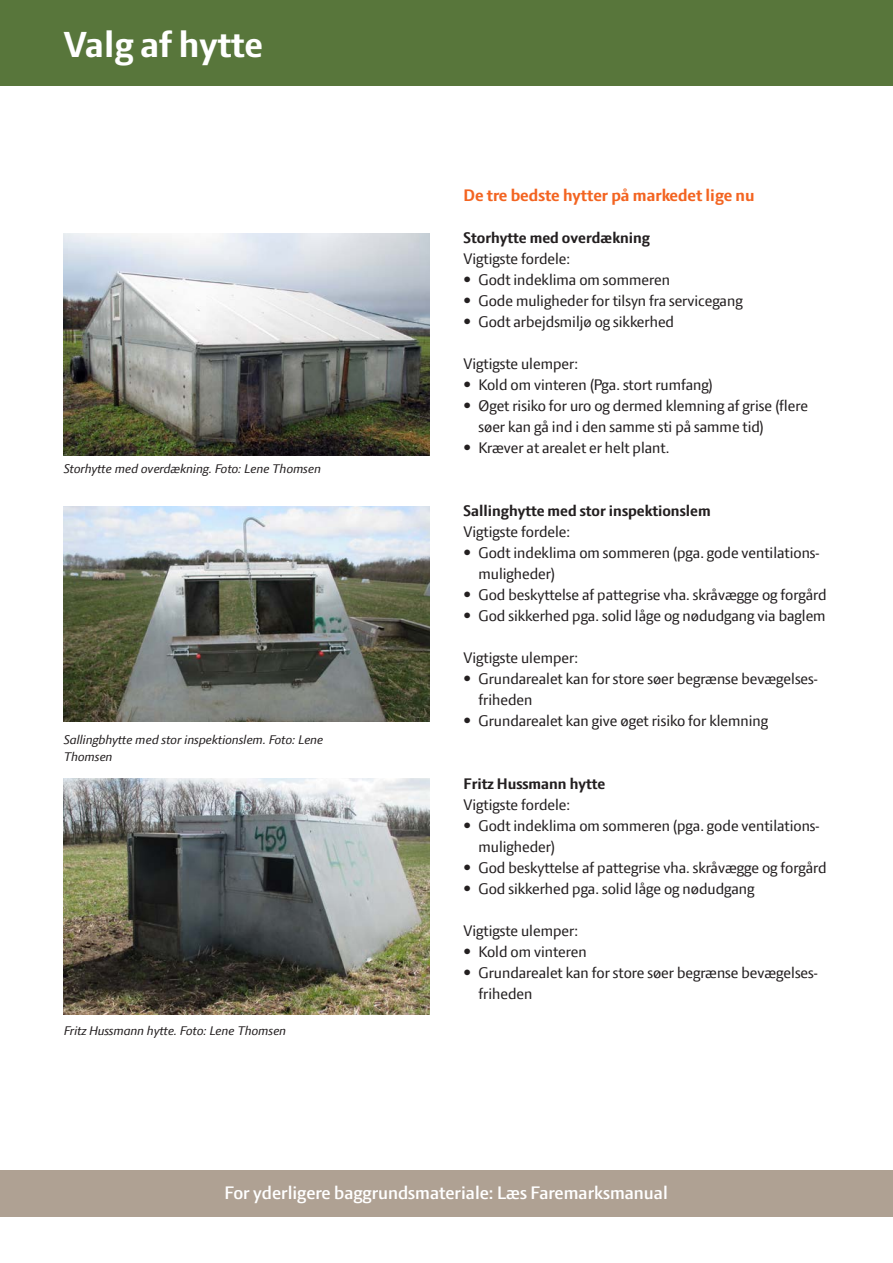
<style>
.page{position:relative;width:893px;height:1263px;background:#fff}
.page>*{position:absolute;margin:0;border:0;box-sizing:border-box;transform-origin:0 0}
.Rubrik{font:700 39px "LF Press Sans";color:#fff}
.Opgave{font:600 19.5px "LF Press Sans";color:#fff}
.mellemrubrik_i_kasse{font:700 18px "LF Press Sans";color:#f36421}
.brødtekst{font:16.5px/21px "LF Press Sans";color:#231f20}
.Fed_brød{font:700 16.5px "LF Press Sans";color:#231f20}
.Billedtekst{font:italic 13.5px/16.5px "LF Press Sans";color:#231f20}
</style>
<div class="page">
<div style="left:0;top:1170px;width:893px;height:47px;background:#afa193"></div>
<div style="left:0;top:0;width:893px;height:85px;background:#58763b"></div>
<img style="left:64px;top:233px;width:365px;height:222px">
<img style="left:64px;top:506px;width:365px;height:215px">
<img style="left:64px;top:778px;width:365px;height:236px">
<p class="Rubrik" style="left:64px;top:22px;width:201px">Valg af hytte</p>
<p class="Billedtekst" style="left:64px;top:460px;width:259px">Storhytte med overdækning. Foto: Lene Thomsen</p>
<p class="Billedtekst" style="left:64px;top:731px;width:261px">Sallingbhytte med stor inspektionslem. Foto: Lene<br>Thomsen</p>
<p class="Billedtekst" style="left:64px;top:1022px;width:224px">Fritz Hussmann hytte. Foto: Lene Thomsen</p>
<p class="mellemrubrik_i_kasse" style="left:463px;top:185px;width:293px">De tre bedste hytter på markedet lige nu</p>
<p class="Fed_brød" style="left:463px;top:228px;width:188px">Storhytte med overdækning</p>
<p class="brødtekst" style="left:463px;top:248px;width:108px">Vigtigste fordele:</p>
<p class="brødtekst" style="left:463px;top:269px;width:208px">• Godt indeklima om sommeren</p>
<p class="brødtekst" style="left:463px;top:290px;width:281px">• Gode muligheder for tilsyn fra servicegang</p>
<p class="brødtekst" style="left:463px;top:311px;width:212px">• Godt arbejdsmiljø og sikkerhed</p>
<p class="brødtekst" style="left:463px;top:353px;width:116px">Vigtigste ulemper:</p>
<p class="brødtekst" style="left:463px;top:374px;width:251px">• Kold om vinteren (Pga. stort rumfang)</p>
<p class="brødtekst" style="left:478px;top:395px;width:331px;text-indent:-15px">• Øget risiko for uro og dermed klemning af grise (flere søer kan gå ind i den samme sti på samme tid)</p>
<p class="brødtekst" style="left:463px;top:437px;width:207px">• Kræver at arealet er helt plant.</p>
<p class="Fed_brød" style="left:463px;top:501px;width:249px">Sallinghytte med stor inspektionslem</p>
<p class="brødtekst" style="left:463px;top:521px;width:108px">Vigtigste fordele:</p>
<p class="brødtekst" style="left:478px;top:542px;width:342px;text-indent:-15px">• Godt indeklima om sommeren (pga. gode ventilations&shy;muligheder)</p>
<p class="brødtekst" style="left:463px;top:584px;width:365px">• God beskyttelse af pattegrise vha. skråvægge og forgård</p>
<p class="brødtekst" style="left:463px;top:605px;width:364px">• God sikkerhed pga. solid låge og nødudgang via baglem</p>
<p class="brødtekst" style="left:463px;top:647px;width:116px">Vigtigste ulemper:</p>
<p class="brødtekst" style="left:478px;top:668px;width:341px;text-indent:-15px">• Grundarealet kan for store søer begrænse bevægelses&shy;friheden</p>
<p class="brødtekst" style="left:463px;top:710px;width:306px">• Grundarealet kan give øget risiko for klemning</p>
<p class="Fed_brød" style="left:463px;top:774px;width:143px">Fritz Hussmann hytte</p>
<p class="brødtekst" style="left:463px;top:794px;width:108px">Vigtigste fordele:</p>
<p class="brødtekst" style="left:478px;top:815px;width:342px;text-indent:-15px">• Godt indeklima om sommeren (pga. gode ventilations&shy;muligheder)</p>
<p class="brødtekst" style="left:463px;top:857px;width:365px">• God beskyttelse af pattegrise vha. skråvægge og forgård</p>
<p class="brødtekst" style="left:463px;top:878px;width:293px">• God sikkerhed pga. solid låge og nødudgang</p>
<p class="brødtekst" style="left:463px;top:920px;width:116px">Vigtigste ulemper:</p>
<p class="brødtekst" style="left:463px;top:941px;width:125px">• Kold om vinteren</p>
<p class="brødtekst" style="left:478px;top:962px;width:341px;text-indent:-15px">• Grundarealet kan for store søer begrænse bevægelses&shy;friheden</p>
<p class="Opgave" style="left:225px;top:1182px;width:445px">For yderligere baggrundsmateriale: Læs Faremarksmanual</p>
</div>
